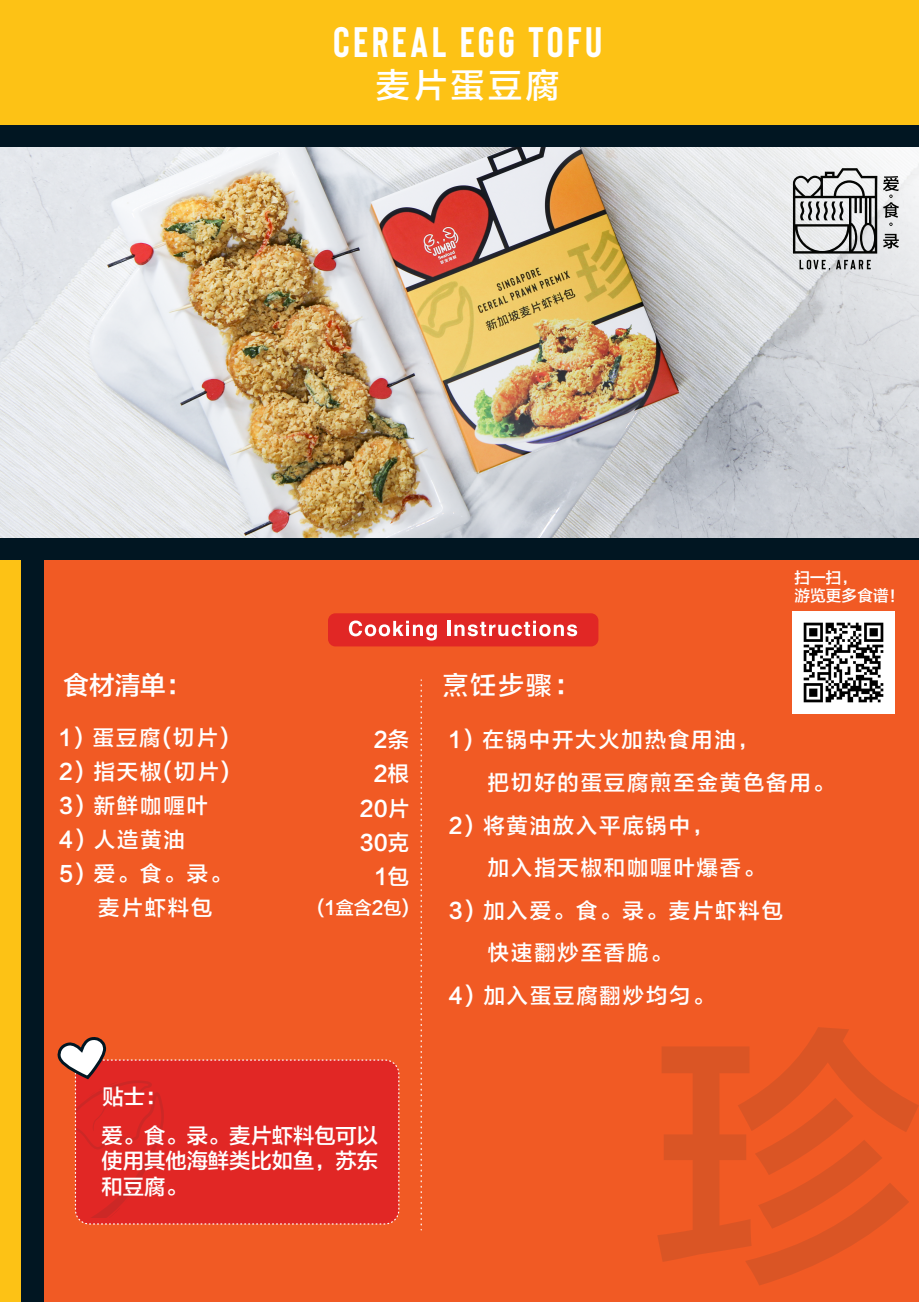
<style>
.page{position:relative;width:919px;height:1302px;background:#fff}
.page>*{position:absolute;margin:0;border:0;box-sizing:border-box;transform-origin:0 0}
.t1{font:700 42.6px "Bison";letter-spacing:.08em;color:#fff}
.t2{font:33.9px "FZLTZHK GBK1 0";letter-spacing:.1em;color:#fff}
.t3{font:25.5px "FZLTZHK GBK1 0";letter-spacing:.045em;color:#fff}
.t4{font:21.3px/42.6px "FZLTZHK GBK1 0";letter-spacing:.09em;color:#fff}
.t5{font:21.3px/33.9px "FZLTZHK GBK1 0";color:#fff;text-align:right}
.t6{font:18px "FZLTZHK GBK1 0";color:#fff}
.t7{font:15.6px/18.6px "FZLTZHK GBK1 0";letter-spacing:.01em;color:#fff}
</style>
<div class="page">
<img style="left:0;top:146px;width:432px;height:392px">
<img style="left:432px;top:146px;width:486px;height:392px">
<div style="left:43px;top:557px;width:875px;height:744px;background:#f15a24"></div>
<div style="left:0;top:559px;width:21px;height:742px;background:#fdc215"></div>
<div style="left:21px;top:557px;width:22px;height:744px;background:#011622"></div>
<svg style="left:420px;top:679px;width:2px;height:551px"></svg>
<div style="left:75px;top:1059px;width:324px;height:164px;background:#e12725;border-radius:14px"></div>
<div style="left:75px;top:1059px;width:324px;height:165px;border:1px dashed #fff;border-radius:14px"></div>
<svg style="left:57px;top:1037px;width:107px;height:179px"></svg>
<svg style="left:657px;top:1027px;width:261px;height:258px"></svg>
<div style="left:0;top:538px;width:918px;height:21px;background:#011622"></div>
<div style="left:328px;top:613px;width:270px;height:33px;background:#e12725;border-radius:7px"></div>
<svg style="left:349px;top:620px;width:88px;height:20px"></svg>
<hr style="left:447px;top:620px;width:3px;height:16px;background:#fff">
<svg style="left:454px;top:620px;width:123px;height:16px"></svg>
<svg style="left:799px;top:260px;width:71px;height:10px"></svg>
<svg style="left:792px;top:168px;width:106px;height:85px"></svg>
<div style="left:0;top:125px;width:918px;height:21px;background:#011622"></div>
<div style="left:0;top:0;width:918px;height:125px;background:#fdc215"></div>
<img style="left:792px;top:611px;width:102px;height:102px">
<h1 class="t1" style="left:333px;top:15px;width:270px">CEREAL EGG TOFU</h1>
<h2 class="t2" style="left:375px;top:67px;width:185px">麦片蛋豆腐</h2>
<p class="t3" style="left:64px;top:671px;width:129px">食材清单：</p>
<p class="t3" style="left:443px;top:671px;width:138px">烹饪步骤：</p>
<p class="t7" style="left:794px;top:568px;width:112px">扫一扫，<br>游览更多食谱！</p>
<p class="t4" style="left:59px;top:716px;width:171px">1) 蛋豆腐(切片)</p>
<p class="t4" style="left:59px;top:750px;width:172px">2) 指天椒(切片)</p>
<p class="t4" style="left:59px;top:784px;width:150px">3) 新鲜咖喱叶</p>
<p class="t4" style="left:59px;top:818px;width:127px">4) 人造黄油</p>
<p class="t4" style="left:98px;top:856px;width:134px;line-height:33.9px;text-indent:-39px">5) 爱。食。录。麦片虾料包</p>
<p class="t4" style="left:102px;top:1075px;width:65px">贴士：</p>
<p class="t5" style="left:360px;top:723px;width:51px">2条<br>2根<br>20片<br>30克<br>1包</p>
<p class="t6" style="left:317px;top:897px;width:93px">(1盒含2包)</p>
<p class="t4" style="left:102px;top:1122px;width:278px;line-height:25.5px;text-align:justify">爱。食。录。麦片虾料包可以使用其他海鲜类比如鱼，苏东和豆腐。</p>
<p class="t4" style="left:488px;top:719px;width:347px;text-indent:-39px">1) 在锅中开大火加热食用油，<br>把切好的蛋豆腐煎至金黄色备用。</p>
<p class="t4" style="left:488px;top:804px;width:278px;text-indent:-39px">2) 将黄油放入平底锅中，<br>加入指天椒和咖喱叶爆香。</p>
<p class="t4" style="left:488px;top:889px;width:296px;text-indent:-39px">3) 加入爱。食。录。麦片虾料包快速翻炒至香脆。</p>
<p class="t4" style="left:449px;top:974px;width:266px">4) 加入蛋豆腐翻炒均匀。</p>
</div>
